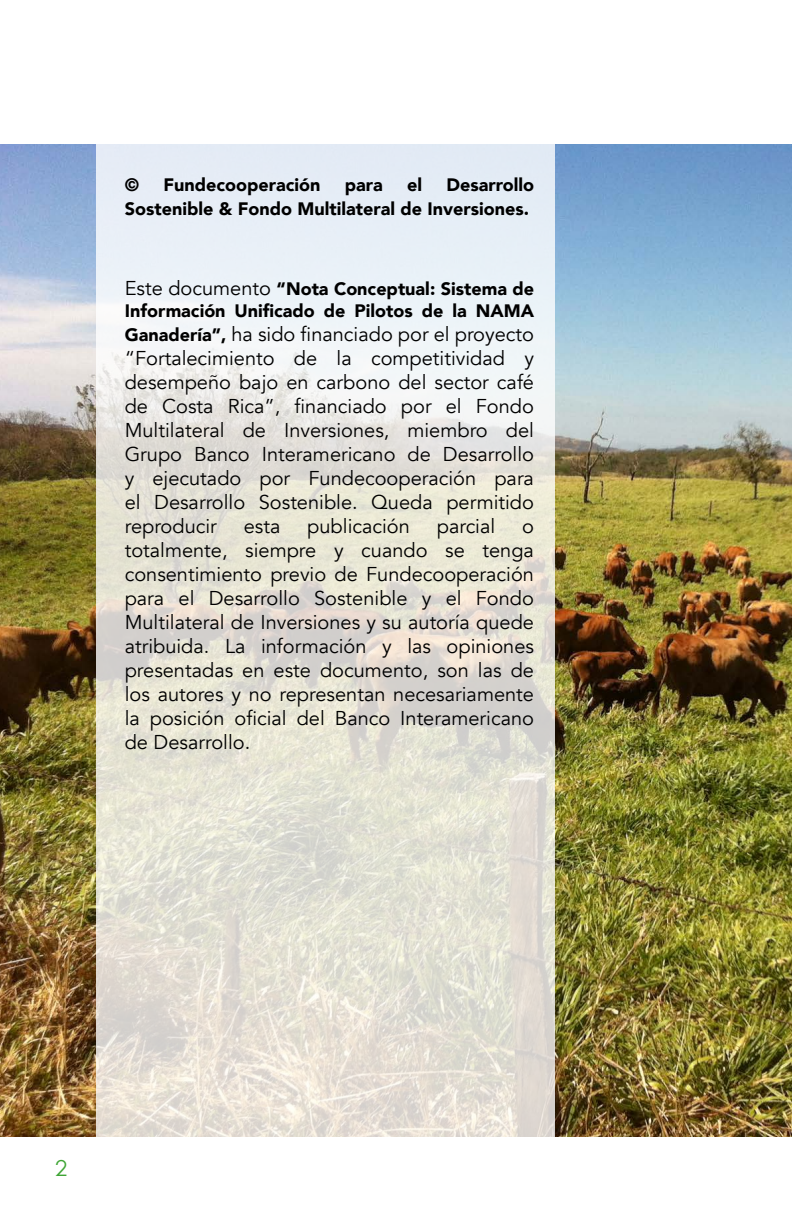
<style>
.page{position:relative;width:792px;height:1224px;background:#fff}
.page>*{position:absolute;margin:0;border:0;box-sizing:border-box;transform-origin:0 0}
.t1{font:22px "Century Gothic";color:#3fa535}
.t2{font:20px/24px "Avenir";color:#000;text-align:justify}
.t3{font:900 18px/24px "Avenir";color:#000;text-align:right}
.s1{font-weight:400;font-size:20px}
.s2{font-weight:900;font-size:18px}
</style>
<div class="page">
<img style="left:0;top:144px;width:792px;height:993px">
<svg style="left:96px;top:144px;width:459px;height:993px"></svg>
<p class="t3" style="left:125px;top:172px;width:411px">Desarrollo<br>Sostenible &amp; Fondo Multilateral de Inversiones.</p>
<p class="t3" style="left:125px;top:172px;width:16px">©</p>
<p class="t3" style="left:163px;top:172px;width:158px">Fundecooperación</p>
<p class="t3" style="left:345px;top:172px;width:39px">para</p>
<p class="t3" style="left:407px;top:172px;width:17px">el</p>
<p class="t3" style="left:125px;top:278px;width:411px;line-height:21.6px;text-align:left"><span class="s1">Este documento</span> “Nota Conceptual: Sistema de<br>Información Unificado de Pilotos de la NAMA</p>
<p class="t2" style="left:125px;top:322px;width:411px"><span class="s2">Ganadería”,</span> ha sido financiado por el proyecto “Fortalecimiento de la competitividad y desempeño bajo en carbono del sector café de Costa Rica”, financiado por el Fondo Multilateral de Inversiones, miembro del Grupo Banco Interamericano de Desarrollo y ejecutado por Fundecooperación para el Desarrollo Sostenible. Queda permitido reproducir</p>
<p class="t2" style="left:244px;top:514px;width:38px">esta</p>
<p class="t2" style="left:307px;top:514px;width:104px">publicación</p>
<p class="t2" style="left:437px;top:514px;width:60px">parcial</p>
<p class="t2" style="left:125px;top:514px;width:411px;text-indent:397px">o totalmente, siempre y cuando se tenga consentimiento previo de Fundecooperación para el Desarrollo Sostenible y el Fondo Multilateral de Inversiones y su autoría quede atribuida. La información y las opiniones presentadas en este documento, son las de los autores y no representan necesariamente la posición oficial del Banco Interamericano de Desarrollo.</p>
<p class="t1" style="left:55px;top:1155px;width:14px">2</p>
</div>
